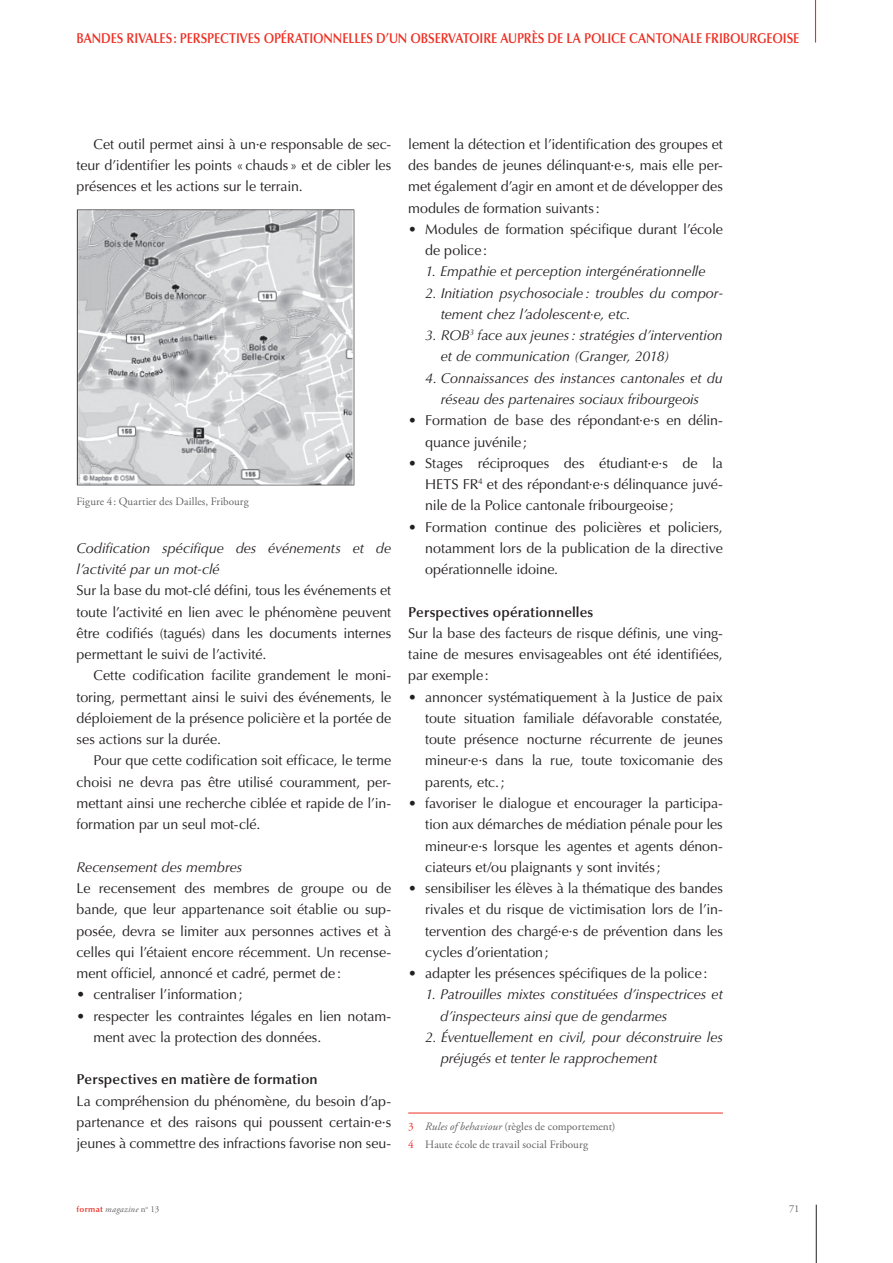
<style>
.page{position:relative;width:893px;height:1263px;background:#fff}
.page>*{position:absolute;margin:0;border:0;box-sizing:border-box;transform-origin:0 0}
.t1{font:14.25px/21.3px "Optima LT Std";letter-spacing:-.005em;color:#231f20;text-align:justify}
.t2{font:italic 14.25px/21.3px "Optima LT Std";letter-spacing:-.005em;color:#231f20}
.t3{font:600 14.25px "Optima LT Std";letter-spacing:-.01em;color:#ee2e22;scale:.87 1}
.t4{font:600 14.25px "Optima LT Std";letter-spacing:.01em;color:#231f20}
.t5{font:11.25px/17.7px "Adobe Garamond Pro";letter-spacing:.005em;color:#636366}
.t6{font:10.5px "Adobe Garamond Pro";color:#636366}
.t7{font:italic 9px "Adobe Garamond Pro";letter-spacing:.025em;color:#636366}
.s1{color:#ee2e22}
.s2{font-style:italic}
.s3{font-family:"Optima LT Std";font-weight:600;font-style:normal;font-size:8.25px;color:#ee2e22}
.s4{font-style:normal}
</style>
<div class="page">
<hr style="left:816px;top:1205px;width:1px;height:58px;background:#231f20">
<img style="left:77px;top:209px;width:278px;height:277px">
<hr style="left:408px;top:1113px;width:315px;height:1px;background:#ee2e22">
<hr style="left:815px;top:0;width:1px;height:43px;background:#ee2e22">
<p class="t3" style="left:77px;top:29px;width:832px">BANDES RIVALES: PERSPECTIVES OPÉRATIONNELLES D’UN OBSERVATOIRE AUPRÈS DE LA POLICE CANTONALE FRIBOURGEOISE</p>
<p class="t1" style="left:77px;top:134px;width:316px;text-indent:17px">Cet outil permet ainsi à un·e responsable de sec&shy;teur d’identifier les points « chauds» et de cibler les présences et les actions sur le terrain.</p>
<p class="t5" style="left:76px;top:493px;width:174px">Figure 4: Quartier des Dailles, Fribourg</p>
<p class="t2" style="left:77px;top:537px;width:316px">Codification spécifique des événements et de l’activité par un mot-clé</p>
<p class="t1" style="left:77px;top:580px;width:316px">Sur la base du mot-clé défini, tous les événements et toute l’activité en lien avec le phénomène peuvent être codifiés (tagués) dans les documents internes permettant le suivi de l’activité.</p>
<p class="t1" style="left:77px;top:665px;width:316px;text-indent:17px">Cette codification facilite grandement le moni&shy;toring, permettant ainsi le suivi des événements, le déploiement de la présence policière et la portée de ses actions sur la durée.</p>
<p class="t1" style="left:77px;top:750px;width:316px;text-indent:17px">Pour que cette codification soit efficace, le terme choisi ne devra pas être utilisé couramment, per&shy;mettant ainsi une recherche ciblée et rapide de l’in&shy;formation par un seul mot-clé.</p>
<p class="t2" style="left:77px;top:856px;width:167px">Recensement des membres</p>
<p class="t1" style="left:77px;top:878px;width:316px">Le recensement des membres de groupe ou de bande, que leur appartenance soit établie ou sup&shy;posée, devra se limiter aux personnes actives et à celles qui l’étaient encore récemment. Un recense&shy;ment officiel, annoncé et cadré, permet de :</p>
<p class="t1" style="left:77px;top:984px;width:168px">• centraliser l’information;</p>
<p class="t1" style="left:94px;top:1005px;width:299px;text-indent:-17px">• respecter les contraintes légales en lien notam&shy;ment avec la protection des données.</p>
<p class="t4" style="left:77px;top:1071px;width:243px">Perspectives en matière de formation</p>
<p class="t1" style="left:77px;top:1090px;width:316px">La compréhension du phénomène, du besoin d’ap&shy;partenance et des raisons qui poussent certain·e·s jeunes à commettre des infractions favorise non seu-</p>
<p class="t1" style="left:408px;top:134px;width:316px">lement la détection et l’identification des groupes et des bandes de jeunes délinquant·e·s, mais elle per&shy;met également d’agir en amont et de développer des modules de formation suivants:</p>
<p class="t1" style="left:425px;top:219px;width:299px;text-indent:-17px">• Modules de formation spécifique durant l’école de police:</p>
<p class="t2" style="left:425px;top:261px;width:282px">1. Empathie et perception intergénérationnelle</p>
<p class="t2" style="left:441px;top:282px;width:284px;text-indent:-15px">2. Initiation psychosociale: troubles du compor&shy;tement chez l’adolescent·e, etc.</p>
<p class="t2" style="left:441px;top:325px;width:284px;text-indent:-16px">3. ROB<sup>3</sup> face aux jeunes: stratégies d’intervention et de communication (Granger, 2018)</p>
<p class="t2" style="left:425px;top:367px;width:299px;text-align:center">4. Connaissances des instances cantonales et du réseau des partenaires sociaux fribourgeois</p>
<p class="t1" style="left:425px;top:410px;width:299px;text-indent:-17px">• Formation de base des répondant·e·s en délin&shy;quance juvénile ;</p>
<p class="t1" style="left:425px;top:452px;width:299px;text-indent:-17px">• Stages réciproques des étudiant·e·s de la HETS FR<sup>4</sup> et des répondant·e·s délinquance juvé&shy;nile de la Police cantonale fribourgeoise ;</p>
<p class="t1" style="left:425px;top:516px;width:299px;text-indent:-17px">• Formation continue des policières et policiers, notamment lors de la publication de la directive opérationnelle idoine.</p>
<p class="t4" style="left:408px;top:603px;width:187px">Perspectives opérationnelles</p>
<p class="t1" style="left:408px;top:623px;width:316px">Sur la base des facteurs de risque définis, une ving&shy;taine de mesures envisageables ont été identifiées, par exemple:</p>
<p class="t1" style="left:425px;top:686px;width:299px;text-indent:-17px">• annoncer systématiquement à la Justice de paix toute situation familiale défavorable constatée, toute présence nocturne récurrente de jeunes mineur·e·s dans la rue, toute toxicomanie des parents, etc.;</p>
<p class="t1" style="left:425px;top:793px;width:299px;text-indent:-17px">• favoriser le dialogue et encourager la participa&shy;tion aux démarches de médiation pénale pour les mineur·e·s lorsque les agentes et agents dénon&shy;ciateurs et/ou plaignants y sont invités;</p>
<p class="t1" style="left:425px;top:878px;width:299px;text-indent:-17px">• sensibiliser les élèves à la thématique des bandes rivales et du risque de victimisation lors de l’in&shy;tervention des chargé·e·s de prévention dans les cycles d’orientation;</p>
<p class="t1" style="left:408px;top:963px;width:301px">• adapter les présences spécifiques de la police:</p>
<p class="t2" style="left:440px;top:984px;width:284px;text-indent:-15px">1. Patrouilles mixtes constituées d’inspectrices et d’inspecteurs ainsi que de gendarmes</p>
<p class="t2" style="left:441px;top:1026px;width:284px;text-indent:-15px">2. Éventuellement en civil, pour déconstruire les préjugés et tenter le rapprochement</p>
<p class="t5" style="left:408px;top:1118px;width:209px"><span class="s1">3</span> <span class="s2">Rules of behaviour</span> (règles de comportement)<br><span class="s1">4</span> Haute école de travail social Fribourg</p>
<p class="t7" style="left:77px;top:1204px;width:84px"><span class="s3">format</span> magazine <span class="s4">n</span><sup>o</sup> <span class="s4">13</span></p>
<p class="t6" style="left:789px;top:1202px;width:12px">71</p>
</div>
